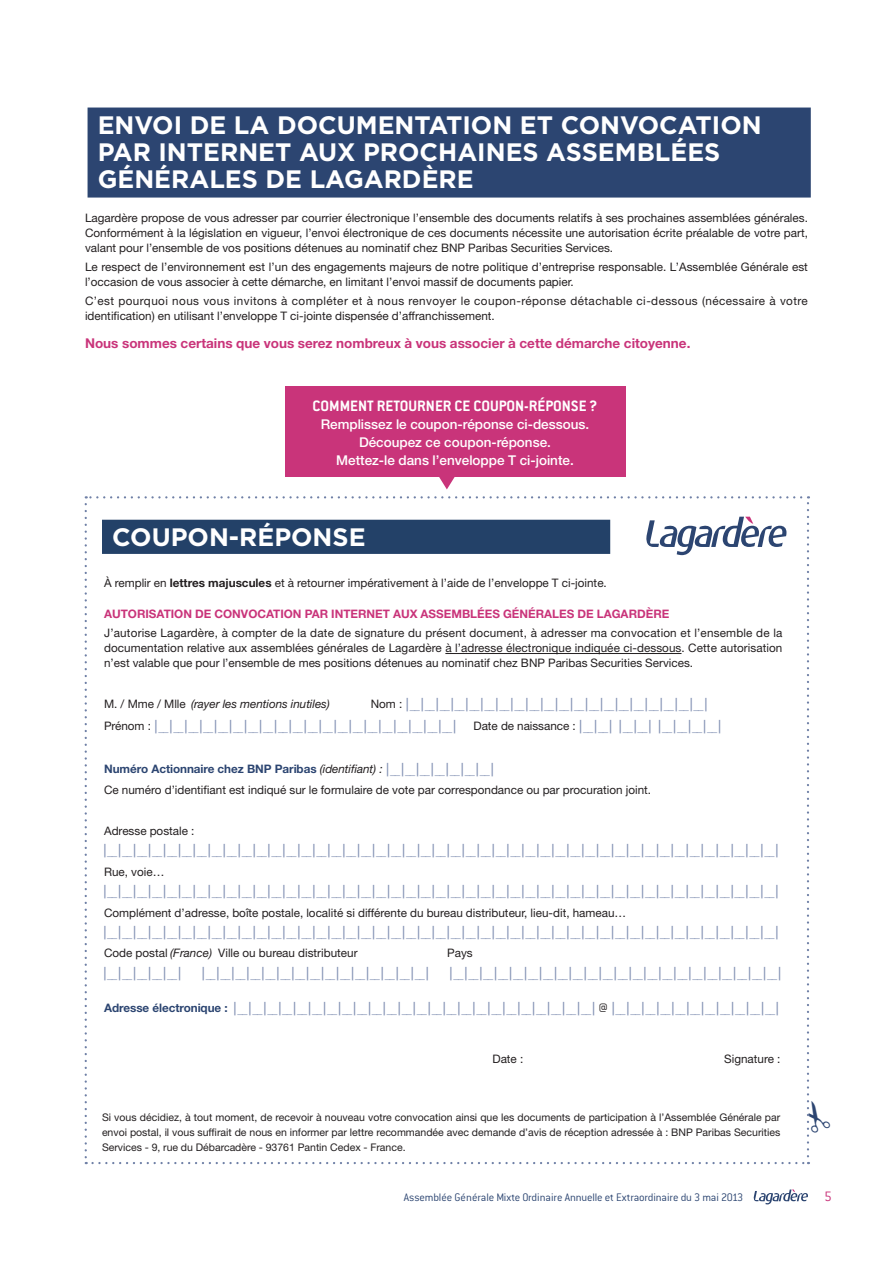
<style>
.page{position:relative;width:893px;height:1263px;background:#fff}
.page>*{position:absolute;margin:0;border:0;box-sizing:border-box;transform-origin:0 0}
.t1{font:700 25.2px/27px "Gotham HTF";color:#fff}
.t2{font:700 16.5px "Conduit ITC Std";color:#fff}
.t3{font:300 15px "Conduit ITC Std";color:#c9347a}
.t4{font:300 13.5px/21.6px "Conduit ITC Std";color:#8593b5;scale:1.77 1}
.t5{font:500 13.5px/18px "Helvetica Neue LT Std";color:#fff;text-align:center}
.t6{font:700 13.5px "Helvetica Neue LT Std";color:#c9347a}
.t7{font:300 12px "Conduit ITC Std";color:#2c4571}
.t8{font:11.7px/15px "Helvetica Neue LT Std";color:#231f20;text-align:justify}
.t9{font:11.7px/15px "Helvetica Neue LT Std";letter-spacing:.035em;color:#231f20}
.t10{font:700 11.7px "Helvetica Neue LT Std";color:#c9347a}
.t11{font:italic 11.7px "Helvetica Neue LT Std";letter-spacing:-.005em;color:#231f20}
.t12{font:10.5px/15px "Helvetica Neue LT Std";color:#231f20;text-align:justify}
.s1{font-weight:700}
.s2{font-style:normal}
.s3{font-family:"Helvetica Neue LT Std";font-weight:400;font-size:11.7px;color:#231f20}
.s4{font-weight:700;color:#2c4571}
.s5{font-style:italic}
.s6{font-family:"Conduit ITC Std";font-weight:300;font-size:13.5px;color:#8593b5}
.s7{font-family:"Helvetica Neue LT Std";font-weight:700;font-size:11.7px;color:#2c4571}
.s8{color:#231f20}
</style>
<div class="page">
<svg style="left:753px;top:1189px;width:55px;height:15px"></svg>
<div style="left:285px;top:386px;width:341px;height:91px;background:#c9347a"></div>
<svg style="left:439px;top:477px;width:16px;height:12px"></svg>
<div style="left:88px;top:108px;width:723px;height:90px;background:#2c4571"></div>
<svg style="left:85px;top:496px;width:725px;height:668px"></svg>
<h1 class="t1" style="left:98px;top:113px;width:665px">ENVOI DE LA DOCUMENTATION ET CONVOCATION<br>PAR INTERNET AUX PROCHAINES ASSEMBLÉES<br>GÉNÉRALES DE LAGARDÈRE</h1>
<p class="t8" style="left:85px;top:212px;width:724px">Lagardère propose de vous adresser par courrier électronique l’ensemble des documents relatifs à ses prochaines assemblées générales.<br>Conformément à la législation en vigueur, l’envoi électronique de ces documents nécessite une autorisation écrite préalable de votre part, valant pour l’ensemble de vos positions détenues au nominatif chez BNP Paribas Securities Services.</p>
<p class="t8" style="left:85px;top:261px;width:724px">Le respect de l’environnement est l’un des engagements majeurs de notre politique d’entreprise responsable. L’Assemblée Générale est l’occasion de vous associer à cette démarche, en limitant l’envoi massif de documents papier.</p>
<p class="t9" style="left:85px;top:295px;width:724px">C’est pourquoi nous vous invitons à compléter et à nous renvoyer le coupon-réponse détachable ci-dessous (nécessaire à votre identification) en utilisant l’enveloppe T ci-jointe dispensée d’affranchissement.</p>
<p class="t6" style="left:85px;top:338px;width:607px">Nous sommes certains que vous serez nombreux à vous associer à cette démarche citoyenne.</p>
<h2 class="t2" style="left:313px;top:399px;width:286px">COMMENT RETOURNER CE COUPON-RÉPONSE ?</h2>
<p class="t5" style="left:321px;top:417px;width:270px">Remplissez le coupon-réponse ci-dessous.<br>Découpez ce coupon-réponse.<br>Mettez-le dans l’enveloppe T ci-jointe.</p>
<h1 class="t1" style="left:112px;top:525px;width:255px">COUPON-RÉPONSE</h1>
<p class="t8" style="left:104px;top:576px;width:504px">À remplir en <span class="s1">lettres majuscules</span> et à retourner impérativement à l’aide de l’enveloppe T ci-jointe.</p>
<p class="t10" style="left:104px;top:610px;width:567px">AUTORISATION DE CONVOCATION PAR INTERNET AUX ASSEMBLÉES GÉNÉRALES DE LAGARDÈRE</p>
<p class="t8" style="left:104px;top:627px;width:680px">J’autorise Lagardère, à compter de la date de signature du présent document, à adresser ma convocation et l’ensemble de la documentation relative aux assemblées générales de Lagardère à l’adresse électronique indiquée ci-dessous. Cette autorisation n’est valable que pour l’ensemble de mes positions détenues au nominatif chez BNP Paribas Securities Services.</p>
<p class="t11" style="left:104px;top:700px;width:227px"><span class="s2">M. / Mme / Mlle</span> (rayer les mentions inutiles)</p>
<p class="t4" style="left:104px;top:694px;width:351px;text-indent:267px"><span class="s3">Nom :</span> |__|__|__|__|__|__|__|__|__|__|__|__|__|__|__|__|__|__|__|__|<br><span class="s3">Prénom :</span> |__|__|__|__|__|__|__|__|__|__|__|__|__|__|__|__|__|__|__|__| <span class="s3">Date de naissance :</span> |__|__| |__|__| |__|__|__|__|</p>
<p class="t8" style="left:104px;top:759px;width:548px;line-height:21.5px"><span class="s4">Numéro Actionnaire chez BNP Paribas</span> <span class="s5">(identifiant) :</span> <span class="s6">|__|__|__|__|__|__|__|<br></span>Ce numéro d’identifiant est indiqué sur le formulaire de vote par correspondance ou par procuration joint.</p>
<p class="t8" style="left:104px;top:825px;width:92px">Adresse postale :</p>
<p class="t4" style="left:102px;top:840px;width:384px">|__|__|__|__|__|__|__|__|__|__|__|__|__|__|__|__|__|__|__|__|__|__|__|__|__|__|__|__|__|__|__|__|__|__|__|__|__|__|__|__|__|__|__|__|__|</p>
<p class="t8" style="left:104px;top:865px;width:62px">Rue, voie…</p>
<p class="t4" style="left:102px;top:881px;width:384px">|__|__|__|__|__|__|__|__|__|__|__|__|__|__|__|__|__|__|__|__|__|__|__|__|__|__|__|__|__|__|__|__|__|__|__|__|__|__|__|__|__|__|__|__|__|</p>
<p class="t8" style="left:104px;top:906px;width:524px">Complément d’adresse, boîte postale, localité si différente du bureau distributeur, lieu-dit, hameau…</p>
<p class="t4" style="left:102px;top:922px;width:384px">|__|__|__|__|__|__|__|__|__|__|__|__|__|__|__|__|__|__|__|__|__|__|__|__|__|__|__|__|__|__|__|__|__|__|__|__|__|__|__|__|__|__|__|__|__|</p>
<p class="t8" style="left:104px;top:947px;width:255px">Code postal <span class="s5">(France)</span> Ville ou bureau distributeur</p>
<p class="t8" style="left:447px;top:947px;width:27px">Pays</p>
<p class="t4" style="left:102px;top:963px;width:47px">|__|__|__|__|__|</p>
<p class="t4" style="left:200px;top:963px;width:131px">|__|__|__|__|__|__|__|__|__|__|__|__|__|__|__|</p>
<p class="t4" style="left:448px;top:963px;width:190px">|__|__|__|__|__|__|__|__|__|__|__|__|__|__|__|__|__|__|__|__|__|__|</p>
<p class="t4" style="left:104px;top:998px;width:383px"><span class="s7">Adresse électronique :</span> |__|__|__|__|__|__|__|__|__|__|__|__|__|__|__|__|__|__|__|__|__|__|__|__| <span class="s8">@</span> |__|__|__|__|__|__|__|__|__|__|__|</p>
<p class="t8" style="left:492px;top:1053px;width:32px">Date :</p>
<p class="t8" style="left:724px;top:1053px;width:58px">Signature :</p>
<p class="t12" style="left:102px;top:1110px;width:680px">Si vous décidiez, à tout moment, de recevoir à nouveau votre convocation ainsi que les documents de participation à l’Assemblée Générale par envoi postal, il vous suffirait de nous en informer par lettre recommandée avec demande d’avis de réception adressée à : BNP Paribas Securities Services - 9, rue du Débarcadère - 93761 Pantin Cedex - France.</p>
<p class="t7" style="left:404px;top:1192px;width:341px">Assemblée Générale Mixte Ordinaire Annuelle et Extraordinaire du 3 mai 2013</p>
<p class="t3" style="left:824px;top:1190px;width:9px">5</p>
</div>
